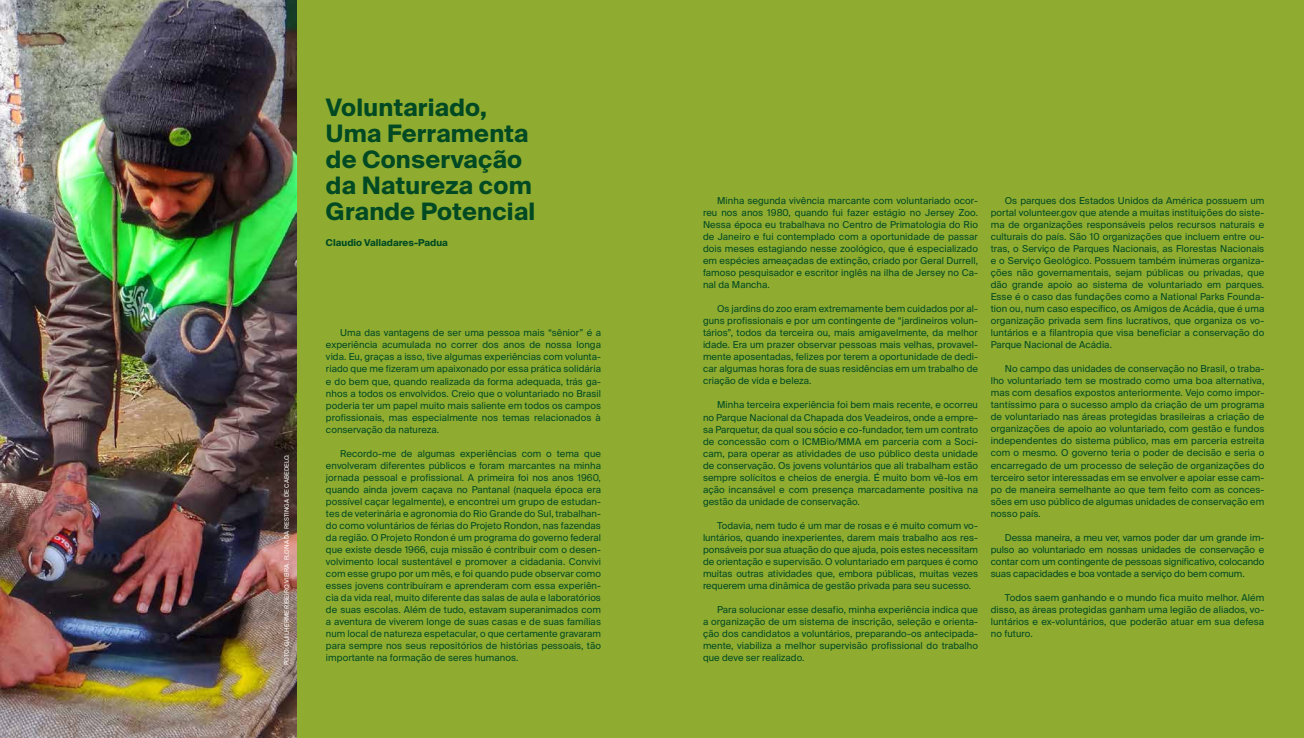
<style>
.page{position:relative;width:1304px;height:738px;background:#fff}
.page>*{position:absolute;margin:0;border:0;box-sizing:border-box;transform-origin:0 0}
.t1{font:700 24px/26px "Suisse Intl";letter-spacing:.01em;color:#004923}
.t2{font:9.5px/12px "Suisse Intl";letter-spacing:.005em;color:#004923;text-align:justify}
.t3{font:700 9.5px "Suisse Intl";color:#004923}
.t4{font:6px "Suisse Intl";letter-spacing:.01em;color:#fff}
</style>
<div class="page">
<div style="left:0;top:0;width:1304px;height:737px;background:#90ac30"></div>
<img style="left:0;top:0;width:296px;height:737px">
<p class="t4" style="left:283px;top:664px;width:212px;rotate:-90deg">FOTO: GUILHERME RIBEIRO VIEIRA. FLONA DA RESTINGA DE CABEDELO.</p>
<h1 class="t1" style="left:326px;top:95px;width:211px">Voluntariado,<br>Uma Ferramenta de Conservação da Natureza com<br>Grande Potencial</h1>
<p class="t3" style="left:326px;top:237px;width:123px">Claudio Valladares-Padua</p>
<p class="t2" style="left:326px;top:327px;width:276px;text-indent:14px">Uma das vantagens de ser uma pessoa mais “sênior” é a experiência acumulada no correr dos anos de nossa longa vida. Eu, graças a isso, tive algumas experiências com volunta&shy;riado que me fizeram um apaixonado por essa prática solidária e do bem que, quando realizada da forma adequada, trás ga&shy;nhos a todos os envolvidos. Creio que o voluntariado no Brasil poderia ter um papel muito mais saliente em todos os campos profissionais, mas especialmente nos temas relacionados à conservação da natureza.</p>
<p class="t2" style="left:326px;top:447px;width:276px;text-indent:14px">Recordo-me de algumas experiências com o tema que envolveram diferentes públicos e foram marcantes na minha jornada pessoal e profissional. A primeira foi nos anos 1960, quando ainda jovem caçava no Pantanal (naquela época era possível caçar legalmente), e encontrei um grupo de estudan&shy;tes de veterinária e agronomia do Rio Grande do Sul, trabalhan&shy;do como voluntários de férias do Projeto Rondon, nas fazendas da região. O Projeto Rondon é um programa do governo federal que existe desde 1966, cuja missão é contribuir com o desen&shy;volvimento local sustentável e promover a cidadania. Convivi com esse grupo por um mês, e foi quando pude observar como esses jovens contribuíram e aprenderam com essa experiên&shy;cia da vida real, muito diferente das salas de aula e laboratórios de suas escolas. Além de tudo, estavam superanimados com a aventura de viverem longe de suas casas e de suas famílias num local de natureza espetacular, o que certamente gravaram para sempre nos seus repositórios de histórias pessoais, tão importante na formação de seres humanos.</p>
<p class="t2" style="left:703px;top:195px;width:276px;text-indent:14px">Minha segunda vivência marcante com voluntariado ocor&shy;reu nos anos 1980, quando fui fazer estágio no Jersey Zoo.<br>Nessa época eu trabalhava no Centro de Primatologia do Rio de Janeiro e fui contemplado com a oportunidade de passar dois meses estagiando nesse zoológico, que é especializado em espécies ameaçadas de extinção, criado por Geral Durrell, famoso pesquisador e escritor inglês na ilha de Jersey no Ca&shy;nal da Mancha.</p>
<p class="t2" style="left:703px;top:303px;width:276px;text-indent:14px">Os jardins do zoo eram extremamente bem cuidados por al&shy;guns profissionais e por um contingente de “jardineiros volun&shy;tários”, todos da terceira ou, mais amigavelmente, da melhor idade. Era um prazer observar pessoas mais velhas, provavel&shy;mente aposentadas, felizes por terem a oportunidade de dedi&shy;car algumas horas fora de suas residências em um trabalho de criação de vida e beleza.</p>
<p class="t2" style="left:703px;top:399px;width:276px;text-indent:14px">Minha terceira experiência foi bem mais recente, e ocorreu no Parque Nacional da Chapada dos Veadeiros, onde a empre&shy;sa Parquetur, da qual sou sócio e co-fundador, tem um contrato de concessão com o ICMBio/MMA em parceria com a Soci&shy;cam, para operar as atividades de uso público desta unidade de conservação. Os jovens voluntários que ali trabalham estão sempre solícitos e cheios de energia. É muito bom vê-los em ação incansável e com presença marcadamente positiva na gestão da unidade de conservação.</p>
<p class="t2" style="left:703px;top:519px;width:276px;text-indent:14px">Todavia, nem tudo é um mar de rosas e é muito comum vo&shy;luntários, quando inexperientes, darem mais trabalho aos res&shy;ponsáveis por sua atuação do que ajuda, pois estes necessitam de orientação e supervisão. O voluntariado em parques é como muitas outras atividades que, embora públicas, muitas vezes requerem uma dinâmica de gestão privada para seu sucesso.</p>
<p class="t2" style="left:703px;top:603px;width:276px;text-indent:14px">Para solucionar esse desafio, minha experiência indica que a organização de um sistema de inscrição, seleção e orienta&shy;ção dos candidatos a voluntários, preparando-os antecipada&shy;mente, viabiliza a melhor supervisão profissional do trabalho que deve ser realizado.</p>
<p class="t2" style="left:991px;top:195px;width:275px;text-indent:14px">Os parques dos Estados Unidos da América possuem um portal volunteer.gov que atende a muitas instituições do siste&shy;ma de organizações responsáveis pelos recursos naturais e culturais do país. São 10 organizações que incluem entre ou&shy;tras, o Serviço de Parques Nacionais, as Florestas Nacionais e o Serviço Geológico. Possuem também inúmeras organiza&shy;ções não governamentais, sejam públicas ou privadas, que dão grande apoio ao sistema de voluntariado em parques.<br>Esse é o caso das fundações como a National Parks Founda&shy;tion ou, num caso específico, os Amigos de Acádia, que é uma organização privada sem fins lucrativos, que organiza os vo&shy;luntários e a filantropia que visa beneficiar a conservação do Parque Nacional de Acádia.</p>
<p class="t2" style="left:991px;top:363px;width:275px;text-indent:14px">No campo das unidades de conservação no Brasil, o traba&shy;lho voluntariado tem se mostrado como uma boa alternativa, mas com desafios expostos anteriormente. Vejo como impor&shy;tantíssimo para o sucesso amplo da criação de um programa de voluntariado nas áreas protegidas brasileiras a criação de organizações de apoio ao voluntariado, com gestão e fundos independentes do sistema público, mas em parceria estreita com o mesmo. O governo teria o poder de decisão e seria o encarregado de um processo de seleção de organizações do terceiro setor interessadas em se envolver e apoiar esse cam&shy;po de maneira semelhante ao que tem feito com as conces&shy;sões em uso público de algumas unidades de conservação em nosso país.</p>
<p class="t2" style="left:991px;top:531px;width:275px;text-indent:14px">Dessa maneira, a meu ver, vamos poder dar um grande im&shy;pulso ao voluntariado em nossas unidades de conservação e contar com um contingente de pessoas significativo, colocando suas capacidades e boa vontade a serviço do bem comum.</p>
<p class="t2" style="left:991px;top:591px;width:275px;text-indent:14px">Todos saem ganhando e o mundo fica muito melhor. Além disso, as áreas protegidas ganham uma legião de aliados, vo&shy;luntários e ex-voluntários, que poderão atuar em sua defesa no futuro.</p>
</div>
